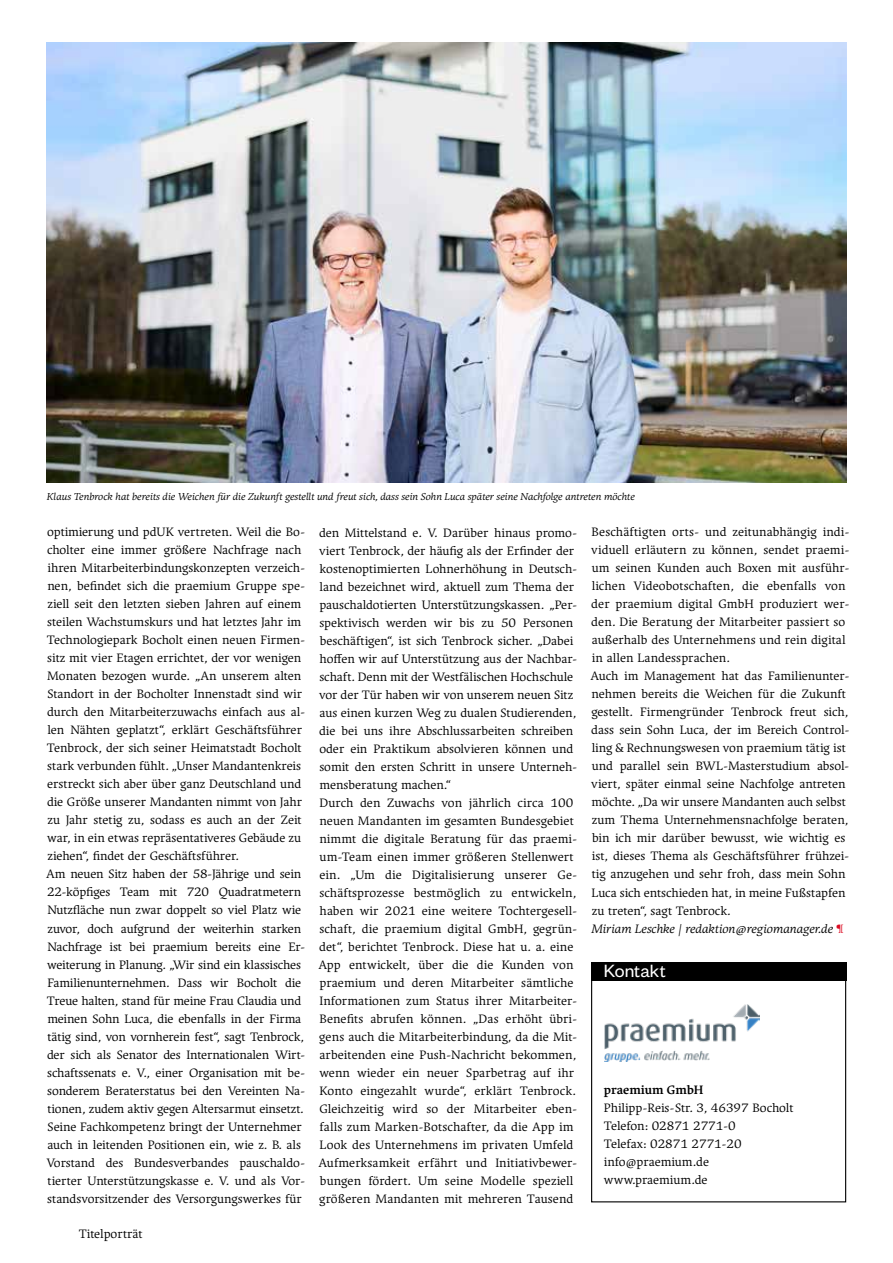
<style>
.page{position:relative;width:893px;height:1263px;background:#fff}
.page>*{position:absolute;margin:0;border:0;box-sizing:border-box;transform-origin:0 0}
.t1{font:19.5px "Founders Grotesk";color:#fff}
.t2{font:12.75px/18px "Ergilo";color:#000}
.t3{font:700 12.75px "Ergilo";color:#000}
.t4{font:italic 10.5px "Ergilo";color:#000}
.s1{font-style:italic}
.s2{color:#dc0c23}
</style>
<div class="page">
<div style="left:591px;top:968px;width:255px;height:234px;border:1px solid #000"></div>
<div style="left:591px;top:962px;width:255px;height:18px;background:#000"></div>
<img style="left:47px;top:43px;width:799px;height:439px">
<img style="left:605px;top:1005px;width:154px;height:56px">
<p class="t4" style="left:47px;top:491px;width:590px">Klaus Tenbrock hat bereits die Weichen für die Zukunft gestellt und freut sich, dass sein Sohn Luca später seine Nachfolge antreten möchte</p>
<p class="t2" style="left:46px;top:523px;width:260px">optimierung und pdUK vertreten. Weil die Bo&shy;cholter eine immer größere Nachfrage nach ihren Mitarbeiterbindungskonzepten verzeich&shy;nen, befindet sich die praemium Gruppe spe&shy;ziell seit den letzten sieben Jahren auf einem steilen Wachstumskurs und hat letztes Jahr im Technologiepark Bocholt einen neuen Firmen&shy;sitz mit vier Etagen errichtet, der vor wenigen Monaten bezogen wurde. „An unserem alten Standort in der Bocholter Innenstadt sind wir durch den Mitarbeiterzuwachs einfach aus al&shy;len Nähten geplatzt“, erklärt Geschäftsführer Tenbrock, der sich seiner Heimatstadt Bocholt stark verbunden fühlt. „Unser Mandantenkreis erstreckt sich aber über ganz Deutschland und die Größe unserer Mandanten nimmt von Jahr zu Jahr stetig zu, sodass es auch an der Zeit war, in ein etwas repräsentativeres Gebäude zu ziehen“, findet der Geschäftsführer.<br>Am neuen Sitz haben der 58-Jährige und sein 22-köpfiges Team mit 720 Quadratmetern Nutzfläche nun zwar doppelt so viel Platz wie zuvor, doch aufgrund der weiterhin starken Nachfrage ist bei praemium bereits eine Er&shy;weiterung in Planung. „Wir sind ein klassisches Familienunternehmen. Dass wir Bocholt die Treue halten, stand für meine Frau Claudia und meinen Sohn Luca, die ebenfalls in der Firma tätig sind, von vornherein fest“, sagt Tenbrock, der sich als Senator des Internationalen Wirt&shy;schaftssenats e. V., einer Organisation mit be&shy;sonderem Beraterstatus bei den Vereinten Na&shy;tionen, zudem aktiv gegen Altersarmut einsetzt.<br>Seine Fachkompetenz bringt der Unternehmer auch in leitenden Positionen ein, wie z. B. als Vorstand des Bundesverbandes pauschaldo&shy;tierter Unterstützungskasse e. V. und als Vor&shy;standsvorsitzender des Versorgungswerkes für</p>
<p class="t2" style="left:318px;top:523px;width:260px">den Mittelstand e. V. Darüber hinaus promo&shy;viert Tenbrock, der häufig als der Erfinder der kostenoptimierten Lohnerhöhung in Deutsch&shy;land bezeichnet wird, aktuell zum Thema der pauschaldotierten Unterstützungskassen. „Per&shy;spektivisch werden wir bis zu 50 Personen beschäftigen“, ist sich Tenbrock sicher. „Dabei hoffen wir auf Unterstützung aus der Nachbar&shy;schaft. Denn mit der Westfälischen Hochschule vor der Tür haben wir von unserem neuen Sitz aus einen kurzen Weg zu dualen Studierenden, die bei uns ihre Abschlussarbeiten schreiben oder ein Praktikum absolvieren können und somit den ersten Schritt in unsere Unterneh&shy;mensberatung machen.“<br>Durch den Zuwachs von jährlich circa 100 neuen Mandanten im gesamten Bundesgebiet nimmt die digitale Beratung für das praemi&shy;um-Team einen immer größeren Stellenwert ein. „Um die Digitalisierung unserer Ge&shy;schäftsprozesse bestmöglich zu entwickeln, haben wir 2021 eine weitere Tochtergesell&shy;schaft, die praemium digital GmbH, gegrün&shy;det“, berichtet Tenbrock. Diese hat u. a. eine App entwickelt, über die die Kunden von praemium und deren Mitarbeiter sämtliche Informationen zum Status ihrer Mitarbeiter-Benefits abrufen können. „Das erhöht übri&shy;gens auch die Mitarbeiterbindung, da die Mit&shy;arbeitenden eine Push-Nachricht bekommen, wenn wieder ein neuer Sparbetrag auf ihr Konto eingezahlt wurde“, erklärt Tenbrock.<br>Gleichzeitig wird so der Mitarbeiter eben&shy;falls zum Marken-Botschafter, da die App im Look des Unternehmens im privaten Umfeld Aufmerksamkeit erfährt und Initiativbewer&shy;bungen fördert. Um seine Modelle speziell größeren Mandanten mit mehreren Tausend</p>
<p class="t2" style="left:79px;top:1225px;width:65px">Titelporträt</p>
<p class="t2" style="left:591px;top:523px;width:260px">Beschäftigten orts- und zeitunabhängig indi&shy;viduell erläutern zu können, sendet praemi&shy;um seinen Kunden auch Boxen mit ausführ&shy;lichen Videobotschaften, die ebenfalls von der praemium digital GmbH produziert wer&shy;den. Die Beratung der Mitarbeiter passiert so außerhalb des Unternehmens und rein digital in allen Landessprachen.<br>Auch im Management hat das Familienunter&shy;nehmen bereits die Weichen für die Zukunft gestellt. Firmengründer Tenbrock freut sich, dass sein Sohn Luca, der im Bereich Control&shy;ling &amp; Rechnungswesen von praemium tätig ist und parallel sein BWL-Masterstudium absol&shy;viert, später einmal seine Nachfolge antreten möchte. „Da wir unsere Mandanten auch selbst zum Thema Unternehmensnachfolge beraten, bin ich mir darüber bewusst, wie wichtig es ist, dieses Thema als Geschäftsführer frühzei&shy;tig anzugehen und sehr froh, dass mein Sohn Luca sich entschieden hat, in meine Fußstapfen zu treten“, sagt Tenbrock.<br><span class="s1">Miriam Leschke | redaktion@regiomanager.de</span> <span class="s2">¶</span></p>
<h1 class="t1" style="left:604px;top:959px;width:63px">Kontakt</h1>
<p class="t3" style="left:604px;top:1083px;width:101px">praemium GmbH</p>
<p class="t2" style="left:604px;top:1099px;width:191px">Philipp-Reis-Str. 3, 46397 Bocholt<br>Telefon: 02871 2771-0<br>Telefax: 02871 2771-20 info@praemium.de www.praemium.de</p>
</div>
